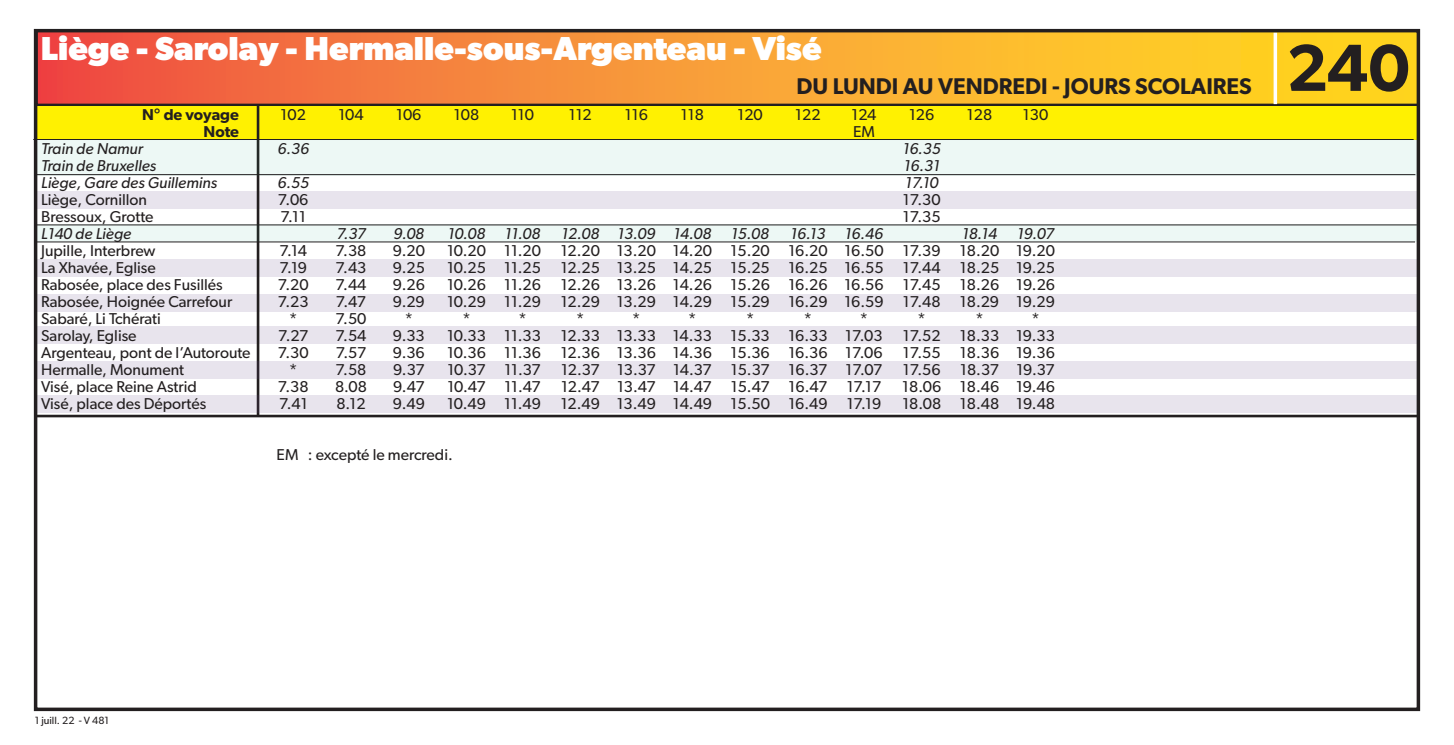
<style>
.page{position:relative;width:1454px;height:745px;background:#fff}
.page>*{position:absolute;margin:0;border:0;box-sizing:border-box;transform-origin:0 0}
.t1{font:600 66.5px "Gibson";color:#231f20}
.t2{font:700 33.25px "Gibson";color:#fff}
.t3{font:600 22.75px "Gibson";color:#231f20}
.t4{font:15.75px "Gibson";color:#231f20}
.t5{font:italic 15.75px "Gibson";color:#231f20}
.t6{font:15.75px "Gibson";letter-spacing:-.02em;color:#231f20}
.t7{font:600 15.75px "Gibson";color:#231f20}
.t8{font:10.5px "Gibson";color:#231f20}
</style>
<div class="page">
<div style="left:35px;top:191px;width:1383px;height:17px;background:#e8e4ed"></div>
<div style="left:35px;top:259px;width:1382px;height:17px;background:#e8e4ed"></div>
<div style="left:36px;top:294px;width:1383px;height:17px;background:#e8e4ed"></div>
<div style="left:36px;top:326px;width:1383px;height:17px;background:#e8e4ed"></div>
<svg style="left:39px;top:34px;width:1376px;height:68px;background:#f89b34"></svg>
<div style="left:35px;top:29px;width:1384px;height:77px;border:3px solid #231f20"></div>
<svg style="left:1273px;top:34px;width:4px;height:70px"></svg>
<div style="left:36px;top:106px;width:1381px;height:33px;background:#fff101"></div>
<hr style="left:257px;top:105px;width:2px;height:311px;background:#231f20">
<hr style="left:35px;top:414px;width:1384px;height:3px;background:#231f20">
<div style="left:36px;top:139px;width:1383px;height:36px;background:#edf8f5"></div>
<hr style="left:33px;top:139px;width:1380px;height:1px;background:#231f20">
<hr style="left:35px;top:174px;width:1380px;height:1px;background:#231f20">
<div style="left:36px;top:224px;width:1382px;height:17px;background:linear-gradient(to right,#ecf7f4,#edf8f5)"></div>
<hr style="left:37px;top:224px;width:1379px;height:1px;background:#231f20">
<hr style="left:35px;top:241px;width:1380px;height:1px;background:#231f20">
<div style="left:35px;top:361px;width:1382px;height:17px;background:#e8e4ed"></div>
<div style="left:37px;top:395px;width:1383px;height:17px;background:#e8e4ed"></div>
<div style="left:34px;top:29px;width:1386px;height:681px;border:4px solid #231f20"></div>
<p class="t2" style="left:41px;top:29px;width:782px">Liège - Sarolay - Hermalle-sous-Argenteau - Visé</p>
<p class="t3" style="left:796px;top:73px;width:457px">DU LUNDI AU VENDREDI - JOURS SCOLAIRES</p>
<p class="t7" style="left:142px;top:105px;width:98px">N° de voyage</p>
<p class="t4" style="left:281px;top:105px;width:27px">102</p>
<p class="t4" style="left:338px;top:105px;width:27px">104</p>
<p class="t4" style="left:396px;top:105px;width:27px">106</p>
<p class="t4" style="left:454px;top:105px;width:27px">108</p>
<p class="t4" style="left:511px;top:105px;width:24px">110</p>
<p class="t4" style="left:569px;top:105px;width:24px">112</p>
<p class="t4" style="left:625px;top:105px;width:24px">116</p>
<p class="t4" style="left:681px;top:105px;width:24px">118</p>
<p class="t4" style="left:737px;top:105px;width:27px">120</p>
<p class="t4" style="left:795px;top:105px;width:27px">122</p>
<p class="t4" style="left:851px;top:105px;width:27px">124</p>
<p class="t4" style="left:909px;top:105px;width:27px">126</p>
<p class="t4" style="left:967px;top:105px;width:27px">128</p>
<p class="t4" style="left:1023px;top:105px;width:27px">130</p>
<p class="t7" style="left:203px;top:122px;width:37px">Note</p>
<p class="t4" style="left:853px;top:122px;width:23px">EM</p>
<p class="t5" style="left:41px;top:139px;width:103px">Train de Namur</p>
<p class="t5" style="left:277px;top:139px;width:33px">6.36</p>
<p class="t5" style="left:902px;top:139px;width:40px">16.35</p>
<p class="t5" style="left:41px;top:156px;width:117px">Train de Bruxelles</p>
<p class="t5" style="left:904px;top:156px;width:37px">16.31</p>
<p class="t5" style="left:41px;top:173px;width:177px">Liège, Gare des Guillemins</p>
<p class="t5" style="left:277px;top:173px;width:33px">6.55</p>
<p class="t5" style="left:905px;top:173px;width:35px">17.10</p>
<p class="t4" style="left:41px;top:190px;width:107px">Liège, Cornillon</p>
<p class="t4" style="left:278px;top:190px;width:32px">7.06</p>
<p class="t4" style="left:903px;top:190px;width:39px">17.30</p>
<p class="t4" style="left:41px;top:207px;width:114px">Bressoux, Grotte</p>
<p class="t4" style="left:280px;top:207px;width:27px">7.11</p>
<p class="t4" style="left:903px;top:207px;width:39px">17.35</p>
<p class="t5" style="left:41px;top:224px;width:92px">L140 de Liège</p>
<p class="t5" style="left:336px;top:224px;width:31px">7.37</p>
<p class="t5" style="left:393px;top:224px;width:32px">9.08</p>
<p class="t5" style="left:448px;top:224px;width:94px">10.08 11.08</p>
<p class="t5" style="left:561px;top:224px;width:151px">12.08 13.09 14.08</p>
<p class="t5" style="left:731px;top:224px;width:39px">15.08</p>
<p class="t5" style="left:790px;top:224px;width:94px">16.13 16.46</p>
<p class="t5" style="left:962px;top:224px;width:37px">18.14</p>
<p class="t5" style="left:1017px;top:224px;width:38px">19.07</p>
<p class="t4" style="left:41px;top:241px;width:116px">Jupille, Interbrew</p>
<p class="t4" style="left:279px;top:241px;width:29px">7.14</p>
<p class="t4" style="left:336px;top:241px;width:32px">7.38</p>
<p class="t4" style="left:393px;top:241px;width:34px">9.20</p>
<p class="t4" style="left:447px;top:241px;width:609px">10.20 11.20 12.20 13.20 14.20 15.20 16.20 16.50 17.39 18.20 19.20</p>
<p class="t4" style="left:41px;top:258px;width:116px">La Xhavée, Eglise</p>
<p class="t4" style="left:279px;top:258px;width:29px">7.19</p>
<p class="t4" style="left:336px;top:258px;width:32px">7.43</p>
<p class="t4" style="left:393px;top:258px;width:34px">9.25</p>
<p class="t4" style="left:447px;top:258px;width:609px">10.25 11.25 12.25 13.25 14.25 15.25 16.25 16.55 17.44 18.25 19.25</p>
<p class="t4" style="left:41px;top:275px;width:183px">Rabosée, place des Fusillés</p>
<p class="t4" style="left:278px;top:275px;width:32px">7.20</p>
<p class="t4" style="left:336px;top:275px;width:32px">7.44</p>
<p class="t4" style="left:393px;top:275px;width:34px">9.26</p>
<p class="t4" style="left:447px;top:275px;width:609px">10.26 11.26 12.26 13.26 14.26 15.26 16.26 16.56 17.45 18.26 19.26</p>
<p class="t4" style="left:41px;top:292px;width:193px">Rabosée, Hoignée Carrefour</p>
<p class="t4" style="left:278px;top:292px;width:32px">7.23</p>
<p class="t4" style="left:336px;top:292px;width:32px">7.47</p>
<p class="t4" style="left:393px;top:292px;width:34px">9.29</p>
<p class="t4" style="left:447px;top:292px;width:609px">10.29 11.29 12.29 13.29 14.29 15.29 16.29 16.59 17.48 18.29 19.29</p>
<p class="t4" style="left:41px;top:309px;width:121px">Sabaré, Li Tchérati</p>
<p class="t4" style="left:289px;top:309px;width:10px">*</p>
<p class="t4" style="left:336px;top:309px;width:32px">7.50</p>
<p class="t4" style="left:405px;top:309px;width:10px">*</p>
<p class="t4" style="left:462px;top:309px;width:10px">*</p>
<p class="t4" style="left:518px;top:309px;width:10px">*</p>
<p class="t4" style="left:576px;top:309px;width:10px">*</p>
<p class="t4" style="left:632px;top:309px;width:10px">*</p>
<p class="t4" style="left:688px;top:309px;width:10px">*</p>
<p class="t4" style="left:746px;top:309px;width:10px">*</p>
<p class="t4" style="left:804px;top:309px;width:10px">*</p>
<p class="t4" style="left:860px;top:309px;width:10px">*</p>
<p class="t4" style="left:917px;top:309px;width:10px">*</p>
<p class="t4" style="left:975px;top:309px;width:10px">*</p>
<p class="t4" style="left:1031px;top:309px;width:10px">*</p>
<p class="t4" style="left:41px;top:326px;width:97px">Sarolay, Eglise</p>
<p class="t4" style="left:278px;top:326px;width:32px">7.27</p>
<p class="t4" style="left:335px;top:326px;width:32px">7.54</p>
<p class="t4" style="left:393px;top:326px;width:34px">9.33</p>
<p class="t4" style="left:447px;top:326px;width:437px">10.33 11.33 12.33 13.33 14.33 15.33 16.33 17.03</p>
<p class="t4" style="left:903px;top:326px;width:154px">17.52 18.33 19.33</p>
<p class="t4" style="left:41px;top:343px;width:211px">Argenteau, pont de l’Autoroute</p>
<p class="t4" style="left:278px;top:343px;width:32px">7.30</p>
<p class="t4" style="left:336px;top:343px;width:32px">7.57</p>
<p class="t4" style="left:393px;top:343px;width:34px">9.36</p>
<p class="t4" style="left:447px;top:343px;width:437px">10.36 11.36 12.36 13.36 14.36 15.36 16.36 17.06</p>
<p class="t4" style="left:903px;top:343px;width:154px">17.55 18.36 19.36</p>
<p class="t4" style="left:41px;top:360px;width:144px">Hermalle, Monument</p>
<p class="t4" style="left:289px;top:360px;width:10px">*</p>
<p class="t4" style="left:336px;top:360px;width:32px">7.58</p>
<p class="t4" style="left:393px;top:360px;width:33px">9.37</p>
<p class="t4" style="left:447px;top:360px;width:95px">10.37 11.37</p>
<p class="t6" style="left:561px;top:360px;width:323px">12.37 13.37 14.37 15.37 16.37 17.07</p>
<p class="t4" style="left:903px;top:360px;width:153px">17.56 18.37 19.37</p>
<p class="t4" style="left:41px;top:377px;width:157px">Visé, place Reine Astrid</p>
<p class="t4" style="left:278px;top:377px;width:32px">7.38</p>
<p class="t4" style="left:335px;top:377px;width:34px">8.08</p>
<p class="t4" style="left:393px;top:377px;width:33px">9.47</p>
<p class="t4" style="left:447px;top:377px;width:95px">10.47 11.47</p>
<p class="t4" style="left:561px;top:377px;width:322px">12.47 13.47 14.47 15.47 16.47 17.17</p>
<p class="t4" style="left:902px;top:377px;width:154px">18.06 18.46 19.46</p>
<p class="t4" style="left:41px;top:394px;width:166px">Visé, place des Déportés</p>
<p class="t4" style="left:279px;top:394px;width:30px">7.41</p>
<p class="t4" style="left:336px;top:394px;width:31px">8.12</p>
<p class="t4" style="left:393px;top:394px;width:34px">9.49</p>
<p class="t4" style="left:447px;top:394px;width:436px">10.49 11.49 12.49 13.49 14.49 15.50 16.49 17.19</p>
<p class="t4" style="left:902px;top:394px;width:154px">18.08 18.48 19.48</p>
<p class="t4" style="left:277px;top:445px;width:178px">EM : excepté le mercredi.</p>
<p class="t1" style="left:1286px;top:28px;width:125px">240</p>
<p class="t8" style="left:35px;top:713px;width:76px">1 juill. 22 - V 481</p>
</div>
